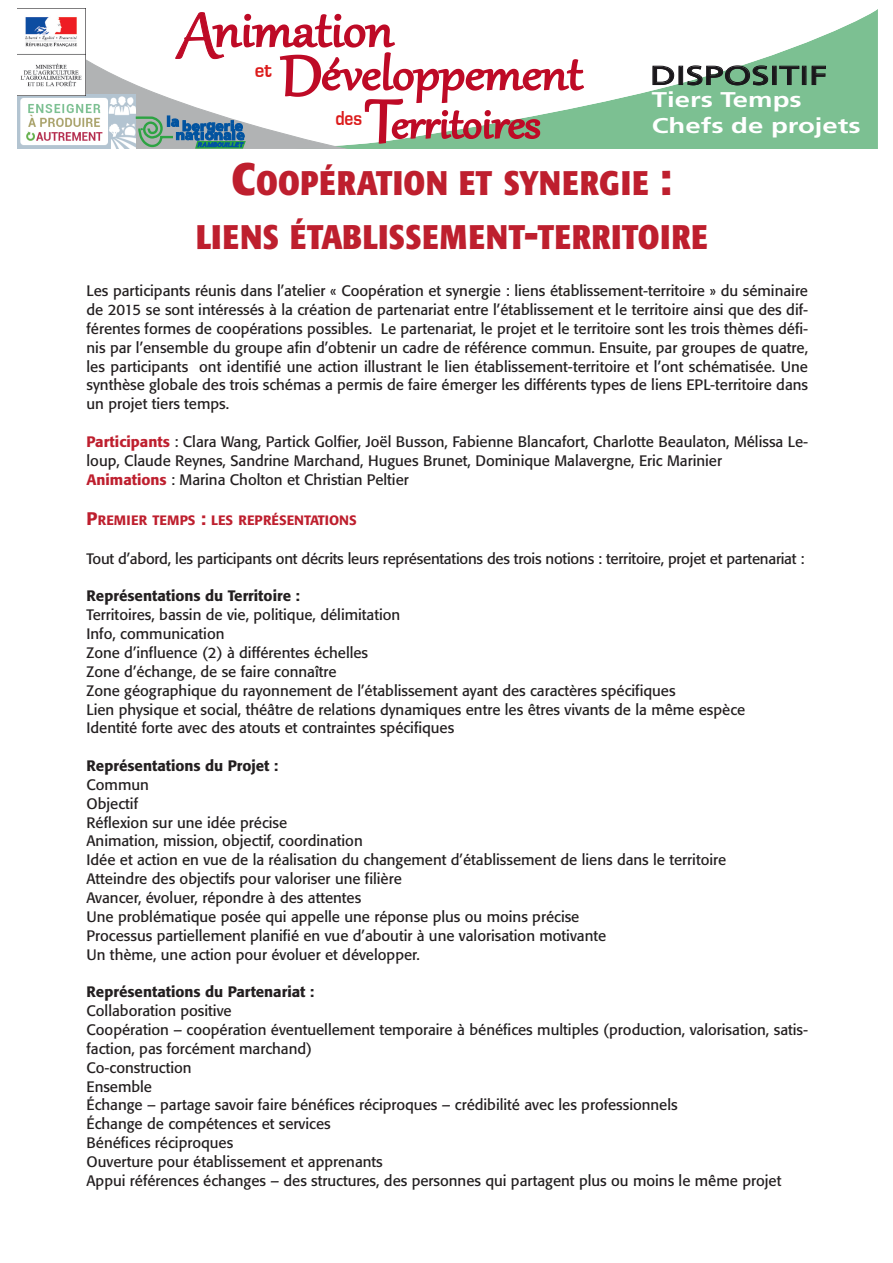
<style>
.page{position:relative;width:893px;height:1263px;background:#fff}
.page>*{position:absolute;margin:0;border:0;box-sizing:border-box;transform-origin:0 0}
.t1{font:700 condensed 33.75px/54px "Formata";letter-spacing:.02em;color:#be1f2e;text-align:center}
.t2{font:26.25px "Frutiger Roman+STNEFG";color:#1a171b;scale:1.36 1}
.t3{font:21.3px/25.5px "Frutiger Bold+PPPQNE";color:#fff;scale:1.29 1}
.t4{font:21px "Eurostile Bold+T42+PDAPXY";color:#dc1b1b;scale:.84 1}
.t5{font:21px "Eurostile Bold+T42+PDAPXY";color:#dc1b1b;scale:.91 1}
.t6{font:15px/18.9px "Formata";color:#231f20}
.t7{font:500 15px "Formata";color:#231f20}
.t8{font:500 13.5px "Formata";color:#be1f2e}
.s1{font-size:45px}
.s2{font-weight:500;color:#be1f2e}
.s3{font-size:18px}
</style>
<div class="page">
<svg style="left:585px;top:9px;width:293px;height:139px;fill:#7cc092"></svg>
<svg style="left:86px;top:59px;width:50px;height:36px"></svg>
<img style="left:17px;top:95px;width:119px;height:53px">
<img style="left:17px;top:9px;width:69px;height:87px">
<svg style="left:652px;top:65px;width:23px;height:21px"></svg>
<div style="left:678px;top:66px;width:5px;height:19px;border:1px solid #1a171b"></div>
<svg style="left:686px;top:65px;width:83px;height:21px"></svg>
<div style="left:772px;top:66px;width:5px;height:19px;border:1px solid #1a171b"></div>
<svg style="left:779px;top:65px;width:21px;height:21px"></svg>
<div style="left:802px;top:66px;width:4px;height:19px;border:1px solid #1a171b"></div>
<svg style="left:811px;top:65px;width:15px;height:21px"></svg>
<svg style="left:136px;top:12px;width:449px;height:136px"></svg>
<h3 class="t5" style="left:255px;top:59px;width:20px">et</h3>
<h2 class="t2" style="left:650px;top:65px;width:132px">DISPOSITIF</h2>
<h3 class="t4" style="left:335px;top:106px;width:34px">des</h3>
<h1 class="t1" style="left:196px;top:159px;width:513px"><span class="s1">C</span>OOPÉRATION ET SYNERGIE <span class="s1">:<br></span>LIENS ÉTABLISSEMENT<span class="s1">-</span>TERRITOIRE</h1>
<p class="t6" style="left:87px;top:283px;width:723px;text-align:justify">Les participants réunis dans l’atelier « Coopération et synergie : liens établissement-territoire » du séminaire de 2015 se sont intéressés à la création de partenariat entre l’établissement et le territoire ainsi que des dif&shy;férentes formes de coopérations possibles. Le partenariat, le projet et le territoire sont les trois thèmes défi&shy;nis par l’ensemble du groupe afin d’obtenir un cadre de référence commun. Ensuite, par groupes de quatre, les participants ont identifié une action illustrant le lien établissement-territoire et l’ont schématisée. Une synthèse globale des trois schémas a permis de faire émerger les différents types de liens EPL-territoire dans un projet tiers temps.</p>
<p class="t6" style="left:87px;top:433px;width:723px"><span class="s2">Participants</span> : Clara Wang, Partick Golfier, Joël Busson, Fabienne Blancafort, Charlotte Beaulaton, Mélissa Le&shy;loup, Claude Reynes, Sandrine Marchand, Hugues Brunet, Dominique Malavergne, Eric Marinier<br><span class="s2">Animations</span> : Marina Cholton et Christian Peltier</p>
<p class="t8" style="left:87px;top:514px;width:272px"><span class="s3">P</span>REMIER TEMPS <span class="s3">:</span> LES REPRÉSENTATIONS</p>
<p class="t6" style="left:87px;top:550px;width:719px">Tout d’abord, les participants ont décrits leurs représentations des trois notions : territoire, projet et partenariat :</p>
<p class="t7" style="left:87px;top:590px;width:215px">Représentations du Territoire :</p>
<p class="t6" style="left:87px;top:607px;width:660px">Territoires, bassin de vie, politique, délimitation<br>Info, communication<br>Zone d’influence (2) à différentes échelles<br>Zone d’échange, de se faire connaître<br>Zone géographique du rayonnement de l’établissement ayant des caractères spécifiques<br>Lien physique et social, théâtre de relations dynamiques entre les êtres vivants de la même espèce Identité forte avec des atouts et contraintes spécifiques</p>
<p class="t7" style="left:87px;top:759px;width:193px">Représentations du Projet :</p>
<p class="t6" style="left:87px;top:776px;width:641px">Commun<br>Objectif<br>Réflexion sur une idée précise<br>Animation, mission, objectif, coordination<br>Idée et action en vue de la réalisation du changement d’établissement de liens dans le territoire Atteindre des objectifs pour valoriser une filière<br>Avancer, évoluer, répondre à des attentes<br>Une problématique posée qui appelle une réponse plus ou moins précise<br>Processus partiellement planifié en vue d’aboutir à une valorisation motivante<br>Un thème, une action pour évoluer et développer.</p>
<p class="t7" style="left:87px;top:985px;width:229px">Représentations du Partenariat :</p>
<p class="t6" style="left:87px;top:1003px;width:723px">Collaboration positive<br>Coopération – coopération éventuellement temporaire à bénéfices multiples (production, valorisation, satis&shy;faction, pas forcément marchand)<br>Co-construction<br>Ensemble<br>Échange – partage savoir faire bénéfices réciproques – crédibilité avec les professionnels<br>Échange de compétences et services<br>Bénéfices réciproques<br>Ouverture pour établissement et apprenants<br>Appui références échanges – des structures, des personnes qui partagent plus ou moins le même projet</p>
<h3 class="t3" style="left:652px;top:89px;width:164px">Tiers Temps<br>Chefs de projets</h3>
</div>
